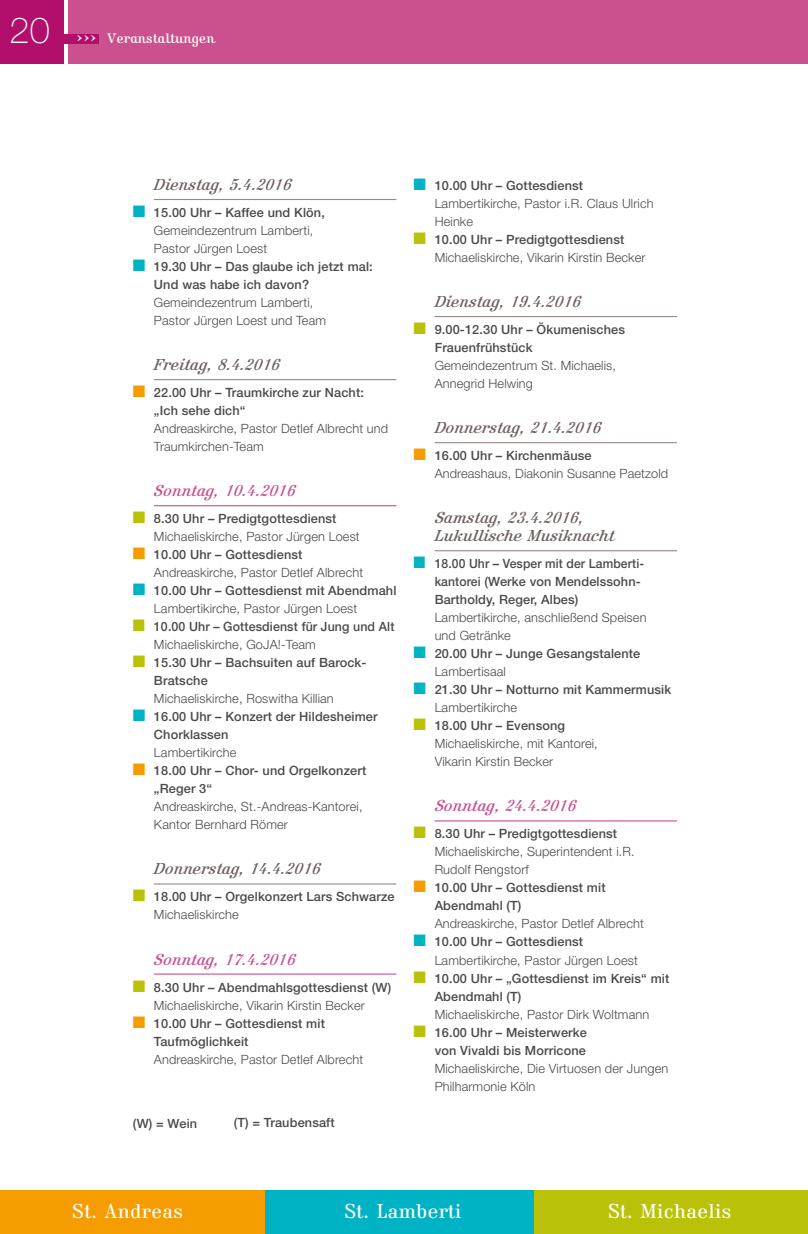
<style>
.page{position:relative;width:808px;height:1234px;background:#fff}
.page>*{position:absolute;margin:0;border:0;box-sizing:border-box;transform-origin:0 0}
.t1{font:100 36px "Helvetica Neue LT Std";color:#fff}
.t2{font:21px "Roemisch Stehend";letter-spacing:.02em;color:#fff}
.t3{font:16.5px/18px "Kursivschrift Liegend";letter-spacing:.01em;color:#6d6060}
.t4{font:16.5px "Kursivschrift Liegend";letter-spacing:.01em;color:#ca508e}
.t5{font:14.25px "Kursivschrift Stehend";letter-spacing:.01em;color:#fff}
.t6{font:300 12.75px/18px "Helvetica Neue LT Std";letter-spacing:.01em;color:#4a4a49}
.t7{font:500 12.75px/18px "Helvetica Neue LT Std";letter-spacing:.01em;color:#4a4a49}
.t8{font:500 12.75px/18px "Helvetica Neue LT Std";letter-spacing:.01em;color:#4a4a49;scale:.95 1}
.s1{font-size:19.5px}
.s2{color:#00b3c4}
.s3{font-weight:500}
.s4{color:#f59c00}
.s5{color:#bac109}
.s6{font-weight:300}
</style>
<div class="page">
<div style="left:0;top:0;width:64px;height:64px;background:#b20e6b"></div>
<div style="left:68px;top:0;width:740px;height:64px;background:#ca508e"></div>
<div style="left:60px;top:34px;width:39px;height:9px;background:#b20e6b"></div>
<hr style="left:154px;top:199px;width:242px;height:1px;background:#9a8888">
<hr style="left:154px;top:379px;width:242px;height:1px;background:#9a8888">
<hr style="left:154px;top:505px;width:242px;height:1px;background:#ca508e">
<hr style="left:154px;top:883px;width:242px;height:1px;background:#9a8888">
<hr style="left:154px;top:973px;width:242px;height:1px;background:#ca508e">
<hr style="left:435px;top:316px;width:242px;height:1px;background:#9a8888">
<hr style="left:435px;top:442px;width:242px;height:1px;background:#9a8888">
<hr style="left:435px;top:550px;width:242px;height:1px;background:#9a8888">
<hr style="left:435px;top:820px;width:242px;height:1px;background:#ca508e">
<div style="left:0;top:1189px;width:266px;height:44px;background:#f59c00"></div>
<div style="left:266px;top:1189px;width:269px;height:44px;background:#00b3c4"></div>
<div style="left:535px;top:1189px;width:273px;height:44px;background:#bac109"></div>
<h1 class="t1" style="left:10px;top:9px;width:42px">20</h1>
<p class="t5" style="left:77px;top:30px;width:139px"><span class="s1">›››</span> Veranstaltungen</p>
<p class="t3" style="left:154px;top:176px;width:139px">Dienstag, 5.4.2016</p>
<p class="t6" style="left:154px;top:203px;width:172px;text-indent:-21px"><span class="s2">■</span> <span class="s3">15.00 Uhr – Kaffee und Klön,<br></span>Gemeindezentrum Lamberti,<br>Pastor Jürgen Loest</p>
<p class="t7" style="left:154px;top:257px;width:220px;text-indent:-21px"><span class="s2">■</span> 19.30 Uhr – Das glaube ich jetzt mal:<br>Und was habe ich davon?</p>
<p class="t6" style="left:154px;top:293px;width:174px">Gemeindezentrum Lamberti,<br>Pastor Jürgen Loest und Team</p>
<p class="t3" style="left:154px;top:356px;width:127px">Freitag, 8.4.2016</p>
<p class="t7" style="left:154px;top:383px;width:211px;text-indent:-21px"><span class="s4">■</span> 22.00 Uhr – Traumkirche zur Nacht: „Ich sehe dich“</p>
<p class="t6" style="left:154px;top:419px;width:236px">Andreaskirche, Pastor Detlef Albrecht und<br>Traumkirchen-Team</p>
<p class="t4" style="left:154px;top:481px;width:143px">Sonntag, 10.4.2016</p>
<p class="t6" style="left:154px;top:509px;width:207px;text-indent:-21px"><span class="s5">■</span> <span class="s3">8.30 Uhr – Predigtgottesdienst<br></span>Michaeliskirche, Pastor Jürgen Loest</p>
<p class="t6" style="left:154px;top:545px;width:211px;text-indent:-21px"><span class="s4">■</span> <span class="s3">10.00 Uhr – Gottesdienst<br></span>Andreaskirche, Pastor Detlef Albrecht</p>
<p class="t7" style="left:154px;top:581px;width:244px;text-indent:-21px"><span class="s2">■</span> 10.00 Uhr – Gottesdienst mit Abendmahl<br><span class="s6">Lambertikirche, Pastor Jürgen Loest</span></p>
<p class="t7" style="left:154px;top:617px;width:242px;text-indent:-21px"><span class="s5">■</span> 10.00 Uhr – Gottesdienst für Jung und Alt<br><span class="s6">Michaeliskirche, GoJA!-Team</span></p>
<p class="t7" style="left:154px;top:653px;width:214px;text-indent:-21px"><span class="s5">■</span> 15.30 Uhr – Bachsuiten auf Barock-<br>Bratsche</p>
<p class="t6" style="left:154px;top:689px;width:181px">Michaeliskirche, Roswitha Killian</p>
<p class="t7" style="left:154px;top:707px;width:225px;text-indent:-21px"><span class="s2">■</span> 16.00 Uhr – Konzert der Hildesheimer<br>Chorklassen</p>
<p class="t6" style="left:154px;top:743px;width:84px">Lambertikirche</p>
<p class="t7" style="left:154px;top:761px;width:214px;text-indent:-21px"><span class="s4">■</span> 18.00 Uhr – Chor- und Orgelkonzert „Reger 3“</p>
<p class="t6" style="left:154px;top:797px;width:210px">Andreaskirche, St.-Andreas-Kantorei,<br>Kantor Bernhard Römer</p>
<p class="t3" style="left:154px;top:860px;width:168px">Donnerstag, 14.4.2016</p>
<p class="t7" style="left:154px;top:887px;width:242px;text-indent:-21px"><span class="s5">■</span> 18.00 Uhr – Orgelkonzert Lars Schwarze<br><span class="s6">Michaeliskirche</span></p>
<p class="t4" style="left:154px;top:949px;width:143px">Sonntag, 17.4.2016</p>
<p class="t6" style="left:133px;top:977px;width:260px;text-align:center"><span class="s5">■</span> <span class="s3">8.30 Uhr – Abendmahlsgottesdienst (W)<br></span>Michaeliskirche, Vikarin Kirstin Becker</p>
<p class="t7" style="left:154px;top:1013px;width:172px;text-indent:-21px"><span class="s4">■</span> 10.00 Uhr – Gottesdienst mit<br>Taufmöglichkeit</p>
<p class="t6" style="left:154px;top:1049px;width:211px">Andreaskirche, Pastor Detlef Albrecht</p>
<p class="t7" style="left:133px;top:1113px;width:66px">(W) = Wein</p>
<p class="t7" style="left:234px;top:1112px;width:102px">(T) = Traubensaft</p>
<p class="t6" style="left:435px;top:176px;width:220px;text-indent:-21px"><span class="s2">■</span> <span class="s3">10.00 Uhr – Gottesdienst<br></span>Lambertikirche, Pastor i.R. Claus Ulrich<br>Heinke</p>
<p class="t6" style="left:435px;top:230px;width:212px;text-indent:-21px"><span class="s5">■</span> <span class="s3">10.00 Uhr – Predigtgottesdienst<br></span>Michaeliskirche, Vikarin Kirstin Becker</p>
<p class="t3" style="left:435px;top:293px;width:148px">Dienstag, 19.4.2016</p>
<p class="t7" style="left:435px;top:320px;width:192px;text-indent:-21px"><span class="s5">■</span> 9.00-12.30 Uhr – Ökumenisches<br>Frauenfrühstück</p>
<p class="t6" style="left:435px;top:356px;width:183px">Gemeindezentrum St. Michaelis,<br>Annegrid Helwing</p>
<p class="t3" style="left:435px;top:419px;width:168px">Donnerstag, 21.4.2016</p>
<p class="t6" style="left:435px;top:446px;width:235px;text-indent:-21px"><span class="s4">■</span> <span class="s3">16.00 Uhr – Kirchenmäuse<br></span>Andreashaus, Diakonin Susanne Paetzold</p>
<p class="t3" style="left:435px;top:509px;width:181px">Samstag, 23.4.2016,<br>Lukullische Musiknacht</p>
<p class="t8" style="left:435px;top:554px;width:222px;text-indent:-21px"><span class="s2">■</span> 18.00 Uhr – Vesper mit der Lamberti&shy;kantorei (Werke von Mendelssohn-<br>Bartholdy, Reger, Albes)</p>
<p class="t6" style="left:435px;top:608px;width:213px">Lambertikirche, anschließend Speisen und Getränke</p>
<p class="t7" style="left:435px;top:644px;width:207px;text-indent:-21px"><span class="s2">■</span> 20.00 Uhr – Junge Gesangstalente<br><span class="s6">Lambertisaal</span></p>
<p class="t7" style="left:435px;top:680px;width:238px;text-indent:-21px"><span class="s2">■</span> 21.30 Uhr – Notturno mit Kammermusik<br><span class="s6">Lambertikirche</span></p>
<p class="t6" style="left:435px;top:716px;width:165px;text-indent:-21px"><span class="s5">■</span> <span class="s3">18.00 Uhr – Evensong<br></span>Michaeliskirche, mit Kantorei,<br>Vikarin Kirstin Becker</p>
<p class="t4" style="left:435px;top:796px;width:143px">Sonntag, 24.4.2016</p>
<p class="t6" style="left:435px;top:824px;width:202px;text-indent:-21px"><span class="s5">■</span> <span class="s3">8.30 Uhr – Predigtgottesdienst<br></span>Michaeliskirche, Superintendent i.R.<br>Rudolf Rengstorf</p>
<p class="t7" style="left:435px;top:878px;width:172px;text-indent:-21px"><span class="s4">■</span> 10.00 Uhr – Gottesdienst mit<br>Abendmahl (T)</p>
<p class="t6" style="left:435px;top:914px;width:211px">Andreaskirche, Pastor Detlef Albrecht</p>
<p class="t6" style="left:435px;top:932px;width:205px;text-indent:-21px"><span class="s2">■</span> <span class="s3">10.00 Uhr – Gottesdienst<br></span>Lambertikirche, Pastor Jürgen Loest</p>
<p class="t7" style="left:435px;top:968px;width:236px;text-indent:-21px"><span class="s5">■</span> 10.00 Uhr – „Gottesdienst im Kreis“ mit<br>Abendmahl (T)</p>
<p class="t6" style="left:435px;top:1004px;width:216px">Michaeliskirche, Pastor Dirk Woltmann</p>
<p class="t7" style="left:413px;top:1022px;width:175px;text-align:right"><span class="s5">■</span> 16.00 Uhr – Meisterwerke von Vivaldi bis Morricone</p>
<p class="t6" style="left:435px;top:1058px;width:235px">Michaeliskirche, Die Virtuosen der Jungen<br>Philharmonie Köln</p>
<h2 class="t2" style="left:72px;top:1198px;width:112px">St. Andreas</h2>
<h2 class="t2" style="left:344px;top:1198px;width:118px">St. Lamberti</h2>
<h2 class="t2" style="left:608px;top:1198px;width:125px">St. Michaelis</h2>
</div>
